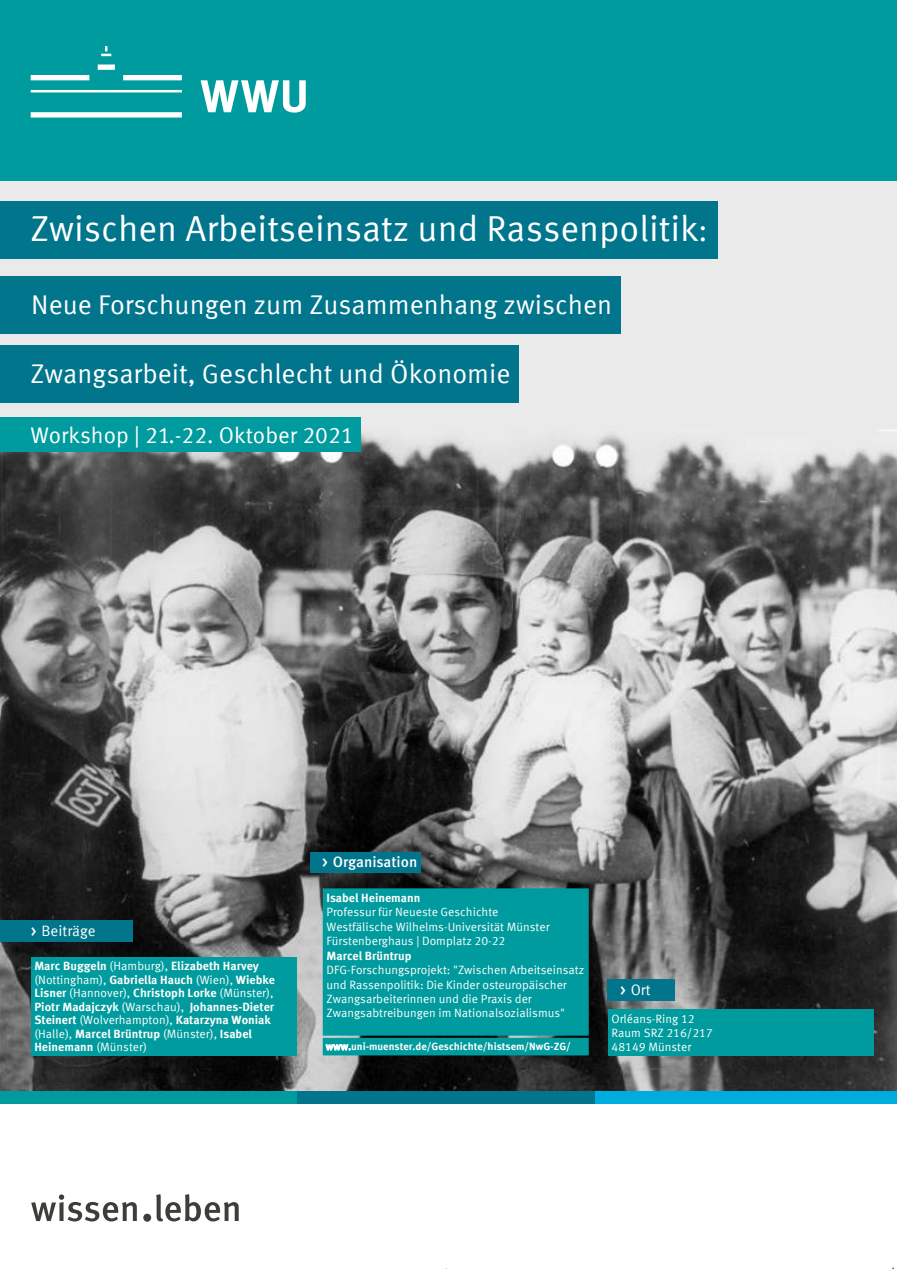
<style>
.page{position:relative;width:897px;height:1269px;background:#fff}
.page>*{position:absolute;margin:0;border:0;box-sizing:border-box;transform-origin:0 0}
.t1{font:36px "Meta Offc Pro Norm";color:#fff}
.t2{font:27px "Meta Offc Pro Norm";color:#fff}
.t3{font:22.5px "Meta Offc Pro Norm";color:#fff}
.t4{font:15px "Meta Offc Pro Norm";color:#fff}
.t5{font:500 15px "Meta OT";color:#fff}
.t6{font:12px/14.4px "Meta Offc Pro Norm";color:#fff}
.t7{font:700 12px/13.5px "Meta Offc Pro";color:#fff}
.t8{font:700 10.5px "Meta Offc Pro";color:#fff}
.s1{font-family:"Minion Pro"}
.s2{font-family:"Meta OT";font-weight:500}
.s3{font-family:"Meta Offc Pro Norm";font-weight:400}
.s4{font-family:"Meta Offc Pro";font-weight:700}
</style>
<div class="page">
<img style="left:0;top:180px;width:896px;height:909px">
<div style="left:0;top:0;width:896px;height:180px;background:#009b9e"></div>
<svg style="left:31px;top:46px;width:274px;height:71px"></svg>
<svg style="left:31px;top:1194px;width:207px;height:27px"></svg>
<div style="left:0;top:1090px;width:297px;height:13px;background:#009b9e"></div>
<div style="left:297px;top:1090px;width:298px;height:13px;background:#00758c"></div>
<div style="left:595px;top:1090px;width:301px;height:13px;background:#00acdd"></div>
<div style="left:0;top:920px;width:133px;height:21px;background:#00758c"></div>
<div style="left:31px;top:957px;width:266px;height:98px;background:#009b9e"></div>
<div style="left:0;top:201px;width:717px;height:58px;background:#00758c"></div>
<div style="left:310px;top:852px;width:110px;height:20px;background:#00758c"></div>
<div style="left:322px;top:888px;width:266px;height:167px;background:#009b9e"></div>
<div style="left:0;top:276px;width:620px;height:58px;background:#00758c"></div>
<div style="left:0;top:345px;width:518px;height:57px;background:#00758c"></div>
<div style="left:0;top:417px;width:360px;height:34px;background:#009b9e"></div>
<div style="left:608px;top:1008px;width:265px;height:47px;background:#009b9e"></div>
<div style="left:607px;top:978px;width:67px;height:21px;background:#00758c"></div>
<h1 class="t1" style="left:30px;top:202px;width:677px">Zwischen Arbeitseinsatz und Rassenpolitik<span class="s1">:</span></h1>
<h2 class="t2" style="left:31px;top:284px;width:582px">Neue Forschungen zum Zusammenhang zwischen</h2>
<h2 class="t2" style="left:30px;top:353px;width:481px">Zwangsarbeit, Geschlecht und Ökonomie</h2>
<h3 class="t3" style="left:30px;top:418px;width:325px">Workshop | 21.-22. Oktober 2021</h3>
<p class="t4" style="left:31px;top:918px;width:66px"><span class="s2">&gt;</span> Beiträge</p>
<p class="t7" style="left:34px;top:958px;width:226px">Marc Buggeln <span class="s3">(Hamburg),</span> Elizabeth Harvey</p>
<p class="t6" style="left:34px;top:971px;width:242px;line-height:13.5px">(Nottingham), <span class="s4">Gabriella Hauch</span> (Wien), <span class="s4">Wiebke<br>Lisner</span> (Hannover), <span class="s4">Christoph Lorke</span> (Münster),</p>
<p class="t7" style="left:34px;top:998px;width:241px">Piotr Madajczyk <span class="s3">(Warschau),</span> Johannes-Dieter Steinert <span class="s3">(Wolverhampton),</span> Katarzyna Woniak <span class="s3">(Halle),</span> Marcel Brüntrup <span class="s3">(Münster),</span> Isabel Heinemann <span class="s3">(Münster)</span></p>
<p class="t5" style="left:322px;top:852px;width:97px">&gt; Organisation</p>
<p class="t7" style="left:326px;top:890px;width:95px">Isabel Heinemann</p>
<p class="t6" style="left:326px;top:904px;width:224px">Professur für Neueste Geschichte<br>Westfälische Wilhelms-Universität Münster<br>Fürstenberghaus | Domplatz 20-22</p>
<p class="t7" style="left:326px;top:947px;width:86px">Marcel Brüntrup</p>
<p class="t6" style="left:326px;top:961px;width:259px">DFG-Forschungsprojekt: "Zwischen Arbeitseinsatz und Rassenpolitik: Die Kinder osteuropäischer Zwangsarbeiterinnen und die Praxis der Zwangsabtreibungen im Nationalsozialismus"</p>
<p class="t8" style="left:325px;top:1037px;width:246px"><span class="s2">www.</span>uni-muenster.de/Geschichte/histsem/NwG-ZG/</p>
<p class="t4" style="left:619px;top:978px;width:32px"><span class="s2">&gt;</span> Ort</p>
<p class="t6" style="left:611px;top:1010px;width:103px;line-height:14.1px">Orléans-Ring 12<br>Raum SRZ 216/217<br>48149 Münster</p>
</div>
